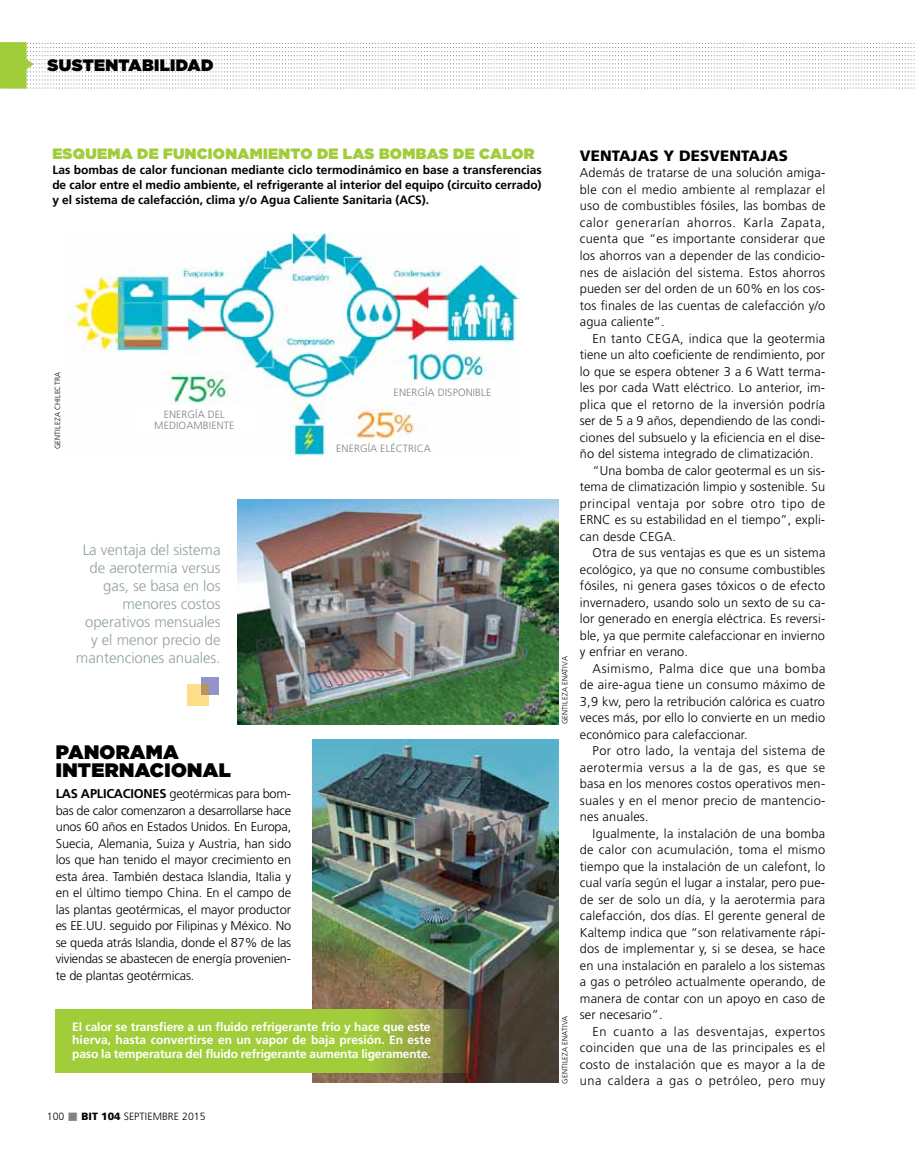
<style>
.page{position:relative;width:915px;height:1170px;background:#fff}
.page>*{position:absolute;margin:0;border:0;box-sizing:border-box;transform-origin:0 0}
.t1{font:900 19.5px/18px "Gotham";letter-spacing:.02em;color:#000}
.t2{font:900 16.5px "Gotham";letter-spacing:.02em;color:#000}
.t3{font:300 15px/18px "Frutiger";letter-spacing:-.005em;color:#92a1a2;text-align:right}
.t4{font:900 15px "Gotham";letter-spacing:.02em;color:#a1cd3a}
.t5{font:900 15px "Frutiger";letter-spacing:.005em;color:#000}
.t6{font:300 12.75px/16.5px "Frutiger";letter-spacing:.015em;color:#000;text-align:justify}
.t7{font:300 12.75px "Frutiger";letter-spacing:.045em;color:#000}
.t8{font:300 12.75px "Frutiger";letter-spacing:.04em;color:#000}
.t9{font:300 12.75px "Frutiger";letter-spacing:.05em;color:#000}
.t10{font:700 12px/15px "Frutiger";letter-spacing:-.005em;color:#000;text-align:justify}
.t11{font:700 12px/13.5px "Frutiger";letter-spacing:-.01em;color:#fff;text-align:justify}
.t12{font:300 10.5px/10.5px "Frutiger";letter-spacing:.01em;color:#808285;text-align:center}
.t13{font:300 10.5px "Frutiger";letter-spacing:.005em;color:#000}
.t14{font:300 7.5px "Frutiger";letter-spacing:.03em;color:#000}
.s1{font-weight:700}
.s2{color:#808285}
.s3{font-weight:900}
</style>
<div class="page">
<svg style="left:0;top:42px;width:914px;height:47px"></svg>
<div style="left:201px;top:677px;width:18px;height:17px;background:#9195ca"></div>
<svg style="left:187px;top:684px;width:22px;height:21px"></svg>
<img style="left:74px;top:234px;width:445px;height:222px">
<img style="left:237px;top:499px;width:321px;height:225px">
<img style="left:313px;top:739px;width:245px;height:343px">
<svg style="left:55px;top:1009px;width:432px;height:63px;background:#98ba3a"></svg>
<div style="left:135px;top:405px;width:118px;height:27px;background:#fff"></div>
<div style="left:332px;top:438px;width:102px;height:19px;background:#fff"></div>
<div style="left:389px;top:382px;width:106px;height:19px;background:#fff"></div>
<p class="t2" style="left:48px;top:54px;width:167px">SUSTENTABILIDAD</p>
<p class="t4" style="left:52px;top:143px;width:483px">ESQUEMA DE FUNCIONAMIENTO DE LAS BOMBAS DE CALOR</p>
<p class="t10" style="left:52px;top:162px;width:491px">Las bombas de calor funcionan mediante ciclo termodinámico en base a transferencias de calor entre el medio ambiente, el refrigerante al interior del equipo (circuito cerrado) y el sistema de calefacción, clima y/o Agua Caliente Sanitaria (ACS).</p>
<p class="t14" style="left:53px;top:449px;width:79px;rotate:-90deg">Gentileza Chilectra</p>
<p class="t12" style="left:154px;top:409px;width:82px">energía del medioambiente</p>
<p class="t3" style="left:76px;top:541px;width:146px">La ventaja del sistema de aerotermia versus gas, se basa en los menores costos operativos mensuales y el menor precio de mantenciones anuales.</p>
<h1 class="t1" style="left:56px;top:743px;width:176px">PANORAMA<br>INTERNACIONAL</h1>
<p class="t6" style="left:56px;top:785px;width:237px"><span class="s1">Las aplicaciones</span> geotérmicas para bom&shy;bas de calor comenzaron a desarrollarse hace unos 60 años en Estados Unidos. En Europa, Suecia, Alemania, Suiza y Austria, han sido los que han tenido el mayor crecimiento en esta área. También destaca Islandia, Italia y en el último tiempo China. En el campo de las plantas geotérmicas, el mayor productor es EE .UU. seguido por Filipinas y México. No se queda atrás Islandia, donde el 87% de las viviendas se abastecen de energía provenien&shy;te de plantas geotérmicas.</p>
<p class="t12" style="left:393px;top:386px;width:99px">energía disponible</p>
<p class="t12" style="left:336px;top:443px;width:96px">energía eléctrica</p>
<p class="t11" style="left:72px;top:1019px;width:360px">El calor se transfiere a un fluido refrigerante frío y hace que este hierva, hasta convertirse en un vapor de baja presión. En este paso la temperatura del fluido refrigerante aumenta ligeramente.</p>
<p class="t13" style="left:47px;top:1110px;width:160px">100 <span class="s2">■</span> <span class="s3">BIT 104</span> septiembre 2015</p>
<p class="t14" style="left:560px;top:724px;width:70px;rotate:-90deg">Gentileza Enativa</p>
<p class="t14" style="left:560px;top:1083px;width:70px;rotate:-90deg">Gentileza Enativa</p>
<p class="t5" style="left:579px;top:147px;width:210px">VENTAJAS Y DESVE NTAJAS</p>
<p class="t6" style="left:579px;top:165px;width:247px">Además de tratarse de una solución amiga-</p>
<p class="t6" style="left:579px;top:181px;width:247px">ble con el medio ambiente al remplazar el</p>
<p class="t6" style="left:579px;top:198px;width:247px">uso de combustibles fósiles, las bombas de</p>
<p class="t9" style="left:579px;top:215px;width:247px">calor generarían ahorros. Karla Zapata,</p>
<p class="t6" style="left:579px;top:231px;width:247px">cuenta que “es importante considerar que</p>
<p class="t6" style="left:579px;top:247px;width:247px">los ahorros van a depender de las condicio-</p>
<p class="t6" style="left:579px;top:264px;width:247px">nes de aislación del sistema. Estos ahorros</p>
<p class="t6" style="left:579px;top:280px;width:247px">pueden ser del orden de un 60% en los cos-</p>
<p class="t6" style="left:579px;top:297px;width:247px">tos finales de las cuentas de calefacción y/o</p>
<p class="t6" style="left:579px;top:313px;width:86px">agua caliente”.</p>
<p class="t6" style="left:592px;top:330px;width:63px">En tanto CEGA</p>
<p class="t6" style="left:680px;top:330px;width:146px">, indica que la geotermia</p>
<p class="t6" style="left:579px;top:346px;width:246px">tiene un alto coeficiente de rendimiento, por</p>
<p class="t6" style="left:579px;top:363px;width:247px">lo que se espera obtener 3 a 6 Watt terma-</p>
<p class="t6" style="left:579px;top:379px;width:247px">les por cada Watt eléctrico. Lo anterior, im-</p>
<p class="t6" style="left:579px;top:396px;width:247px">plica que el retorno de la inversión podría</p>
<p class="t6" style="left:579px;top:412px;width:247px">ser de 5 a 9 años, dependiendo de las condi-</p>
<p class="t6" style="left:579px;top:429px;width:247px">ciones del subsuelo y la eficiencia en el dise-</p>
<p class="t6" style="left:579px;top:445px;width:235px">ño del sistema integrado de climatización.</p>
<p class="t6" style="left:592px;top:462px;width:234px">“Una bomba de calor geotermal es un sis-</p>
<p class="t6" style="left:579px;top:478px;width:247px">tema de climatización limpio y sostenible. Su</p>
<p class="t7" style="left:579px;top:496px;width:247px">principal ventaja por sobre otro tipo de</p>
<p class="t6" style="left:579px;top:511px;width:247px">ERNC es su estabilidad en el tiempo”, expli-</p>
<p class="t6" style="left:579px;top:528px;width:69px">can desde CEGA</p>
<p class="t6" style="left:672px;top:528px;width:5px">.</p>
<p class="t6" style="left:592px;top:544px;width:234px">Otra de sus ventajas es que es un sistema</p>
<p class="t6" style="left:579px;top:561px;width:247px">ecológico, ya que no consume combustibles</p>
<p class="t6" style="left:579px;top:577px;width:247px">fósiles, ni genera gases tóxicos o de efecto</p>
<p class="t6" style="left:579px;top:594px;width:247px">invernadero, usando solo un sexto de su ca-</p>
<p class="t6" style="left:579px;top:610px;width:247px">lor generado en energía eléctrica. Es reversi-</p>
<p class="t6" style="left:579px;top:627px;width:246px">ble, ya que permite calefaccionar en invierno</p>
<p class="t6" style="left:579px;top:643px;width:110px">y enfriar en verano.</p>
<p class="t7" style="left:592px;top:661px;width:234px">Asimismo, Palma dice que una bomba</p>
<p class="t6" style="left:579px;top:676px;width:247px">de aire-agua tiene un consumo máximo de</p>
<p class="t6" style="left:579px;top:693px;width:246px">3,9 kw, pero la retribución calórica es cuatro</p>
<p class="t6" style="left:579px;top:709px;width:247px">veces más, por ello lo convierte en un medio</p>
<p class="t6" style="left:579px;top:726px;width:169px">económico para calefaccionar.</p>
<p class="t6" style="left:592px;top:742px;width:234px">Por otro lado, la ventaja del sistema de</p>
<p class="t8" style="left:579px;top:760px;width:247px">aerotermia versus a la de gas, es que se</p>
<p class="t6" style="left:579px;top:775px;width:247px">basa en los menores costos operativos men-</p>
<p class="t6" style="left:579px;top:792px;width:247px">suales y en el menor precio de mantencio-</p>
<p class="t6" style="left:579px;top:808px;width:70px">nes anuales.</p>
<p class="t6" style="left:592px;top:825px;width:234px">Igualmente, la instalación de una bomba</p>
<p class="t6" style="left:579px;top:841px;width:247px">de calor con acumulación, toma el mismo</p>
<p class="t6" style="left:579px;top:858px;width:247px">tiempo que la instalación de un calefont, lo</p>
<p class="t6" style="left:579px;top:874px;width:246px">cual varía según el lugar a instalar, pero pue-</p>
<p class="t6" style="left:579px;top:891px;width:247px">de ser de solo un día, y la aerotermia para</p>
<p class="t6" style="left:579px;top:907px;width:247px">calefacción, dos días. El gerente general de</p>
<p class="t6" style="left:579px;top:924px;width:247px">Kaltemp indica que “son relativamente rápi-</p>
<p class="t6" style="left:579px;top:940px;width:246px">dos de implementar y, si se desea, se hace</p>
<p class="t6" style="left:579px;top:957px;width:247px">en una instalación en paralelo a los sistemas</p>
<p class="t6" style="left:579px;top:973px;width:247px">a gas o petróleo actualmente operando, de</p>
<p class="t6" style="left:579px;top:990px;width:247px">manera de contar con un apoyo en caso de</p>
<p class="t6" style="left:579px;top:1006px;width:84px">ser necesario”.</p>
<p class="t7" style="left:592px;top:1024px;width:234px">En cuanto a las desventajas, expertos</p>
<p class="t6" style="left:579px;top:1039px;width:247px">coinciden que una de las principales es el</p>
<p class="t6" style="left:579px;top:1056px;width:247px">costo de instalación que es mayor a la de</p>
<p class="t8" style="left:579px;top:1073px;width:247px">una caldera a gas o petróleo, pero muy</p>
</div>
